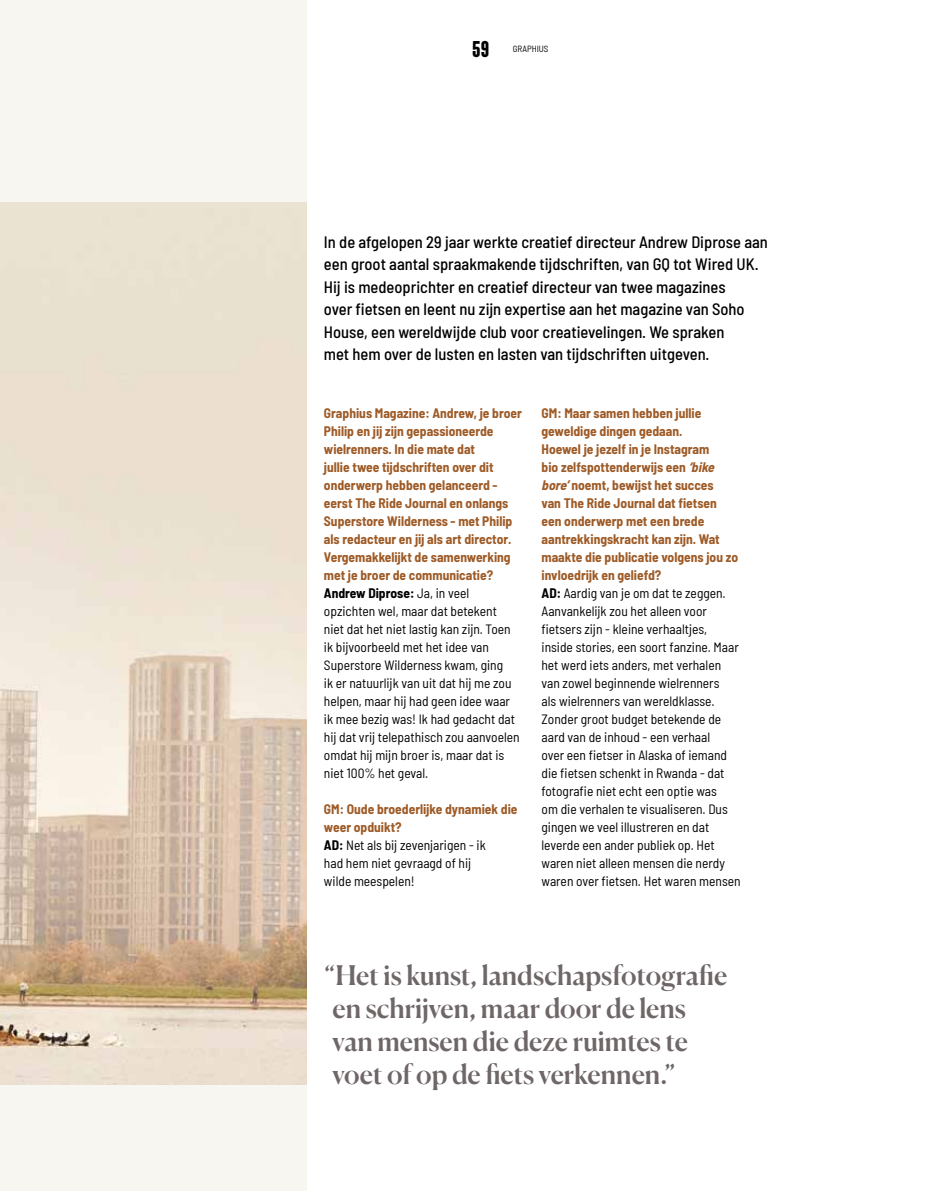
<style>
.page{position:relative;width:936px;height:1191px;background:#fff}
.page>*{position:absolute;margin:0;border:0;box-sizing:border-box;transform-origin:0 0}
.t1{font:500 27px/33px "Canela";color:#6e6667}
.t2{font:21px "Tabloid Press JNL";color:#000}
.t3{font:500 semi-condensed 16.5px/22.5px "Barlow";color:#000}
.t4{font:semi-condensed 13.5px/18px "Barlow";color:#000}
.t5{font:semi-condensed 9px "Barlow";color:#000}
.s1{font-weight:700;color:#9e5b27}
.s2{font-weight:700}
.s3{font-weight:700;font-style:italic;color:#9e5b27}
</style>
<div class="page">
<div style="left:0;top:0;width:307px;height:1191px;background:#f8f6f1"></div>
<img style="left:0;top:202px;width:307px;height:882px">
<h2 class="t2" style="left:472px;top:37px;width:18px">59</h2>
<p class="t5" style="left:512px;top:42px;width:37px">GRAPHIUS</p>
<p class="t3" style="left:324px;top:229px;width:445px">In de afgelopen 29 jaar werkte creatief directeur Andrew Diprose aan een groot aantal spraakmakende tijdschriften, van GQ tot Wired UK.<br>Hij is medeoprichter en creatief directeur van twee magazines<br>over fietsen en leent nu zijn expertise aan het magazine van Soho House, een wereldwijde club voor creatievelingen. We spraken<br>met hem over de lusten en lasten van tijdschriften uitgeven.</p>
<p class="t4" style="left:324px;top:403px;width:199px"><span class="s1">Graphius Magazine: Andrew, je broer Philip en jij zijn gepassioneerde wielrenners. In die mate dat<br>jullie twee tijdschriften over dit onderwerp hebben gelanceerd - eerst The Ride Journal en onlangs Superstore Wilderness - met Philip als redacteur en jij als art director.<br>Vergemakkelijkt de samenwerking met je broer de communicatie?<br></span><span class="s2">Andrew Diprose:</span> Ja, in veel opzichten wel, maar dat betekent<br>niet dat het niet lastig kan zijn. Toen ik bijvoorbeeld met het idee van Superstore Wilderness kwam, ging<br>ik er natuurlijk van uit dat hij me zou helpen, maar hij had geen idee waar ik mee bezig was! Ik had gedacht dat hij dat vrij telepathisch zou aanvoelen omdat hij mijn broer is, maar dat is niet 100% het geval.</p>
<p class="t4" style="left:324px;top:799px;width:195px"><span class="s1">GM: Oude broederlijke dynamiek die weer opduikt?<br></span><span class="s2">AD:</span> Net als bij zevenjarigen - ik<br>had hem niet gevraagd of hij<br>wilde meespelen!</p>
<p class="t4" style="left:541px;top:403px;width:201px"><span class="s1">GM: Maar samen hebben jullie geweldige dingen gedaan.<br>Hoewel je jezelf in je Instagram<br>bio zelfspottenderwijs een</span> <span class="s3">‘bike bore’</span><span class="s1">noemt, bewijst het succes<br>van The Ride Journal dat fietsen<br>een onderwerp met een brede aantrekkingskracht kan zijn. Wat maakte die publicatie volgens jou zo invloedrijk en geliefd?<br></span><span class="s2">AD:</span> Aardig van je om dat te zeggen.<br>Aanvankelijk zou het alleen voor fietsers zijn - kleine verhaaltjes, inside stories, een soort fanzine. Maar het werd iets anders, met verhalen van zowel beginnende wielrenners<br>als wielrenners van wereldklasse.<br>Zonder groot budget betekende de aard van de inhoud - een verhaal<br>over een fietser in Alaska of iemand die fietsen schenkt in Rwanda - dat fotografie niet echt een optie was<br>om die verhalen te visualiseren. Dus gingen we veel illustreren en dat leverde een ander publiek op. Het waren niet alleen mensen die nerdy waren over fietsen. Het waren mensen</p>
<h1 class="t1" style="left:332px;top:956px;width:396px;text-indent:-9px">“Het is kunst, landschapsfotografie en schrijven, maar door de lens van mensen die deze ruimtes te voet of op de fiets verkennen.”</h1>
</div>
